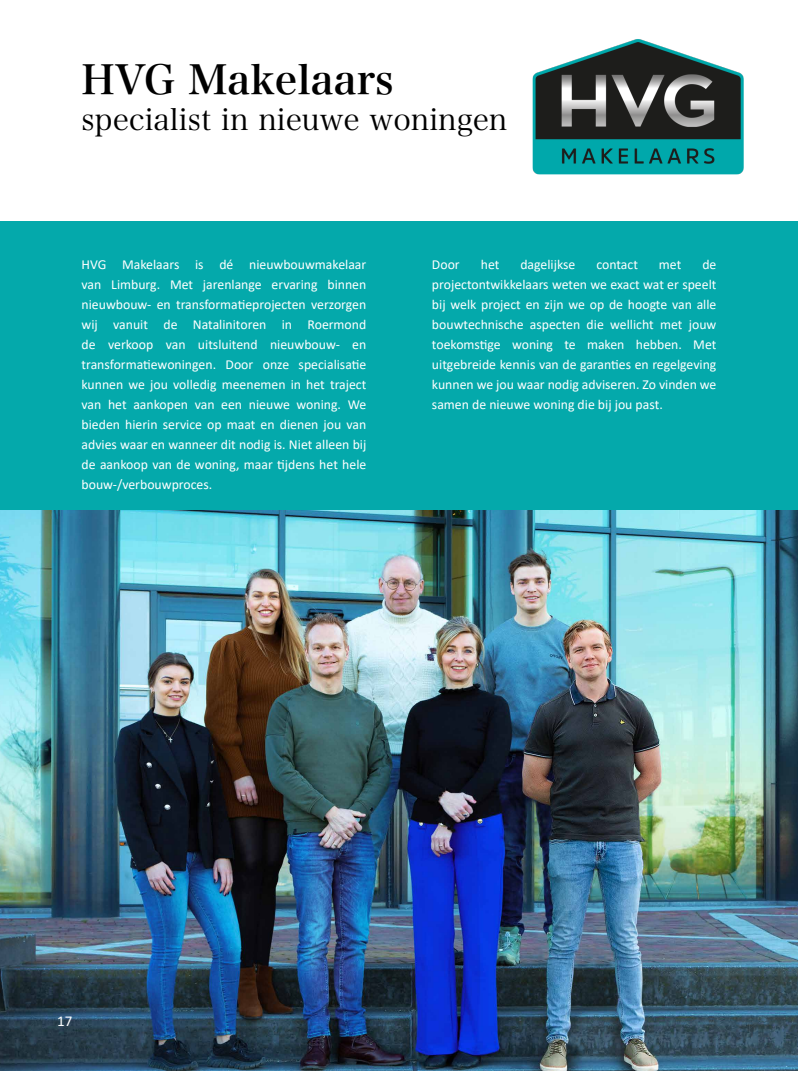
<style>
.page{position:relative;width:798px;height:1071px;background:#fff}
.page>*{position:absolute;margin:0;border:0;box-sizing:border-box;transform-origin:0 0}
.t1{font:40px "Hira Min Pro W6";color:#000}
.t2{font:30px "Hira Min Pro W3";color:#000}
.t3{font:15px "Calibri";color:#fff}
.t4{font:13.75px/20px "Calibri";color:#fff;text-align:justify}
</style>
<div class="page">
<img style="left:0;top:510px;width:797px;height:560px">
<img style="left:532px;top:39px;width:212px;height:136px">
<div style="left:0;top:221px;width:797px;height:289px;background:#04a9ab"></div>
<h1 class="t1" style="left:81px;top:45px;width:314px">HVG Makelaars</h1>
<h2 class="t2" style="left:81px;top:94px;width:427px">specialist in nieuwe woningen</h2>
<p class="t4" style="left:81px;top:254px;width:286px">HVG Makelaars is dé nieuwbouwmakelaar van Limburg. Met jarenlange ervaring binnen nieuwbouw- en transformatieprojecten verzorgen wij vanuit de Natalinitoren in Roermond de verkoop van uitsluitend nieuwbouw- en transformatiewoningen. Door onze specialisatie kunnen we jou volledig meenemen in het traject van het aankopen van een nieuwe woning. We bieden hierin service op maat en dienen jou van advies waar en wanneer dit nodig is. Niet alleen bij de aankoop van de woning, maar tijdens het hele bouw-/verbouwproces.</p>
<p class="t4" style="left:432px;top:254px;width:29px">Door</p>
<p class="t4" style="left:480px;top:254px;width:20px">het</p>
<p class="t4" style="left:520px;top:254px;width:56px">dagelijkse</p>
<p class="t4" style="left:596px;top:254px;width:43px">contact</p>
<p class="t4" style="left:658px;top:254px;width:24px">met</p>
<p class="t4" style="left:432px;top:254px;width:286px;text-indent:270px">de projectontwikkelaars weten we exact wat er speelt bij welk project en zijn we op de hoogte van alle bouwtechnische aspecten die wellicht met jouw toekomstige woning te maken hebben. Met uitgebreide kennis van de garanties en regelgeving kunnen we jou waar nodig adviseren. Zo vinden we samen de nieuwe woning die bij jou past.</p>
<p class="t3" style="left:57px;top:1010px;width:17px">17</p>
</div>
